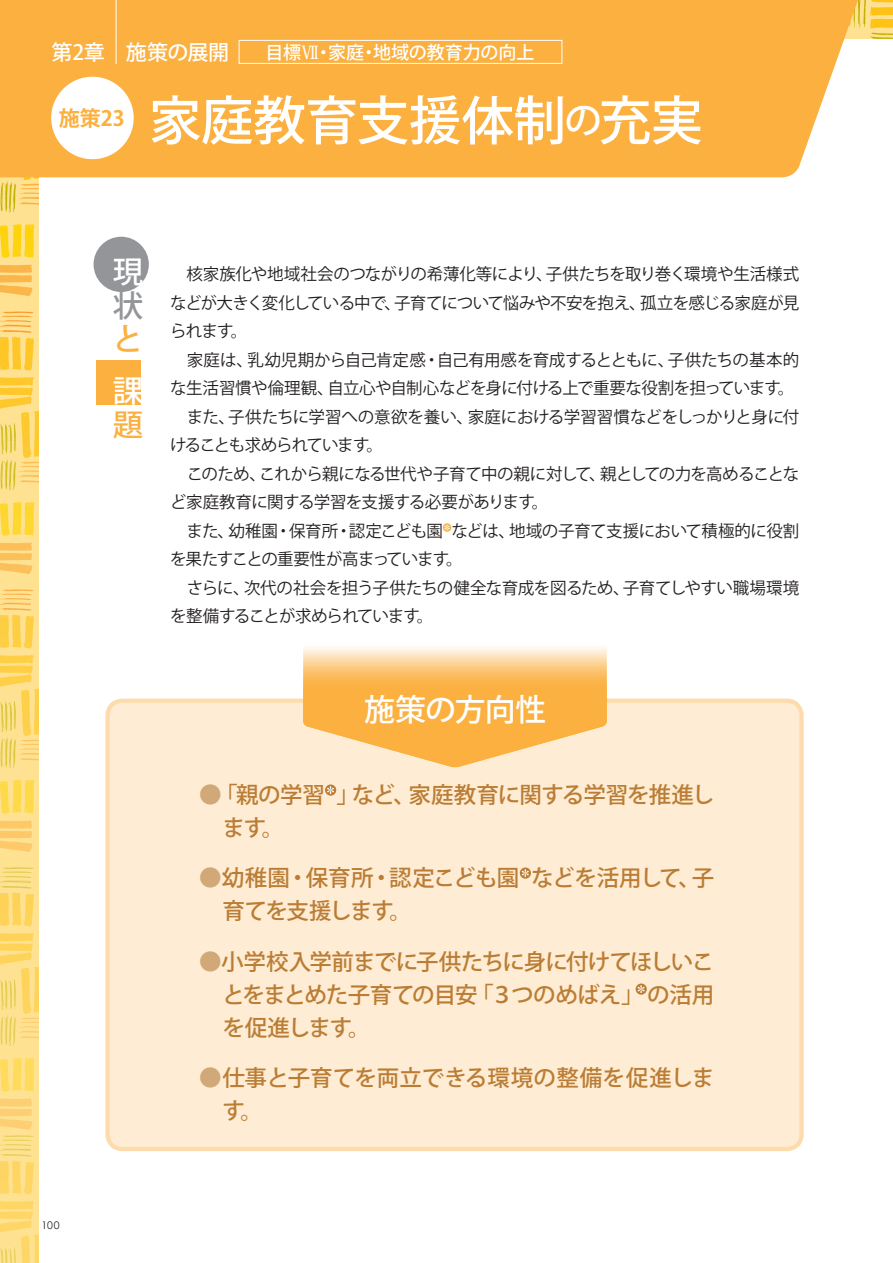
<style>
.page{position:relative;width:893px;height:1263px;background:#fff}
.page>*{position:absolute;margin:0;border:0;box-sizing:border-box;transform-origin:0 0}
.t1{font:500 52.5px "Koz Go Pro";letter-spacing:-.01em;color:#fff}
.t2{font:500 30.9px "Koz Go Pro";letter-spacing:-.03em;color:#fff}
.t3{font:500 30.45px "Koz Go Pro";color:#fff}
.t4{font:500 30.45px "Koz Go Pro";color:#fbb03f}
.t5{font:500 30.45px "Koz Go Pro";color:#939598}
.t6{font:500 22.5px/33px "Koz Go Pro";letter-spacing:-.03em;color:#bb7d35}
.t7{font:500 22.5px/33px "Koz Go Pro";color:#bb7d35}
.t8{font:500 21px "Koz Go Pro";letter-spacing:-.015em;color:#fff}
.t9{font:700 21px "Koz Go Pro";color:#fbb03f}
.t10{font:500 18px "Koz Go Pro";letter-spacing:-.005em;color:#fff}
.t11{font:16.5px/28.5px "Koz Go Pro";letter-spacing:-.04em;color:#231f20}
.t12{font:10.5px "Century Gothic";color:#231f20}
.s1{font-family:"Koz Min Pro"}
.s2{font-size:37.5px}
.s3{color:#d1a877}
</style>
<div class="page">
<div style="left:0;top:0;width:38px;height:1263px;background:#ffe192"></div>
<svg style="left:0;top:224px;width:34px;height:34px"></svg>
<svg style="left:0;top:177px;width:56px;height:36px"></svg>
<svg style="left:0;top:264px;width:32px;height:32px"></svg>
<svg style="left:0;top:311px;width:34px;height:60px"></svg>
<svg style="left:0;top:502px;width:34px;height:34px"></svg>
<svg style="left:0;top:377px;width:39px;height:113px"></svg>
<svg style="left:0;top:542px;width:32px;height:32px"></svg>
<svg style="left:0;top:589px;width:34px;height:59px"></svg>
<svg style="left:0;top:780px;width:34px;height:34px"></svg>
<svg style="left:0;top:655px;width:39px;height:113px"></svg>
<svg style="left:0;top:820px;width:32px;height:32px"></svg>
<svg style="left:0;top:867px;width:34px;height:59px"></svg>
<svg style="left:0;top:1058px;width:34px;height:34px"></svg>
<svg style="left:0;top:933px;width:39px;height:113px"></svg>
<svg style="left:0;top:1098px;width:34px;height:96px"></svg>
<div style="left:0;top:0;width:840px;height:177px;background:#fbb03f"></div>
<div style="left:239px;top:40px;width:323px;height:24px;border:1px solid #fff"></div>
<hr style="left:116px;top:0;width:1px;height:64px;background:#fff">
<div style="left:51px;top:77px;width:83px;height:82px;background:#fff;border-radius:50%"></div>
<div style="left:144px;top:89px;width:566px;height:62px;background:#fbb03f"></div>
<div style="left:94px;top:237px;width:55px;height:55px;background:#939598;border-radius:50%"></div>
<div style="left:96px;top:360px;width:44px;height:44px;background:#fbb03f"></div>
<div style="left:108px;top:701px;width:693px;height:448px;background:#feedd4;border-radius:15px"></div>
<div style="left:105px;top:699px;width:699px;height:452px;border:4px solid #fedbad;border-radius:15px"></div>
<svg style="left:325px;top:784px;width:11px;height:12px"></svg>
<svg style="left:327px;top:786px;width:7px;height:8px"></svg>
<svg style="left:520px;top:867px;width:11px;height:12px"></svg>
<svg style="left:522px;top:869px;width:7px;height:8px"></svg>
<svg style="left:636px;top:983px;width:11px;height:12px"></svg>
<svg style="left:638px;top:985px;width:6px;height:8px"></svg>
<svg style="left:443px;top:523px;width:8px;height:9px"></svg>
<svg style="left:444px;top:525px;width:6px;height:5px"></svg>
<svg style="left:303px;top:647px;width:304px;height:120px;fill:#fbb244"></svg>
<div style="left:0;top:0;width:80px;height:93px;background:#fbb03f"></div>
<svg style="left:0;top:1201px;width:39px;height:62px"></svg>
<svg style="left:808px;top:0;width:85px;height:52px;background:#fac969"></svg>
<p class="t8" style="left:52px;top:39px;width:179px">第2章　施策の展開</p>
<p class="t10" style="left:265px;top:41px;width:270px">目標<span class="s1">Ⅶ</span>・家庭・地域の教育力の向上</p>
<p class="t9" style="left:59px;top:105px;width:68px">施策23</p>
<h1 class="t1" style="left:149px;top:87px;width:556px">家庭教育支援体制<span class="s2">の</span>充実</h1>
<p class="t12" style="left:42px;top:1218px;width:19px">100</p>
<h3 class="t3" style="left:113px;top:253px;width:31px">現</h3>
<h3 class="t5" style="left:113px;top:286px;width:31px">状</h3>
<h3 class="t4" style="left:113px;top:320px;width:27px">と</h3>
<h3 class="t3" style="left:113px;top:372px;width:31px">課</h3>
<h3 class="t4" style="left:113px;top:405px;width:31px">題</h3>
<p class="t11" style="left:170px;top:260px;width:631px">　核家族化や地域社会のつながりの希薄化等により、子供たちを取り巻く環境や生活様式などが大きく変化している中で、子育てについて悩みや不安を抱え、孤立を感じる家庭が見られます。<br>　家庭は、乳幼児期から自己肯定感・自己有用感を育成するとともに、子供たちの基本的な生活習慣や倫理観、自立心や自制心などを身に付ける上で重要な役割を担っています。　また、子供たちに学習への意欲を養い、家庭における学習習慣などをしっかりと身に付けることも求められています。<br>　このため、これから親になる世代や子育て中の親に対して、親としての力を高めることなど家庭教育に関する学習を支援する必要があります。<br>　また、幼稚園・保育所・認定こども園などは、地域の子育て支援において積極的に役割を果たすことの重要性が高まっています。<br>　さらに、次代の社会を担う子供たちの健全な育成を図るため、子育てしやすい職場環境を整備することが求められています。</p>
<h2 class="t2" style="left:364px;top:690px;width:183px">施策の方向性</h2>
<h3 class="t6" style="left:222px;top:780px;width:493px;text-indent:-23px"><span class="s3">●</span>「親の学習」など、家庭教育に関する学習を推進します。</h3>
<h3 class="t6" style="left:222px;top:863px;width:493px;text-indent:-23px"><span class="s3">●</span>幼稚園・保育所・認定こども園などを活用して、子育てを支援します。</h3>
<h3 class="t6" style="left:222px;top:946px;width:493px;text-align:justify;text-indent:-23px"><span class="s3">●</span>小学校入学前までに子供たちに身に付けてほしいことをまとめた子育ての目安「３つのめばえ」の活用を促進します。</h3>
<h3 class="t7" style="left:222px;top:1062px;width:493px;text-indent:-23px"><span class="s3">●</span>仕事と子育てを両立できる環境の整備を促進します。</h3>
</div>
